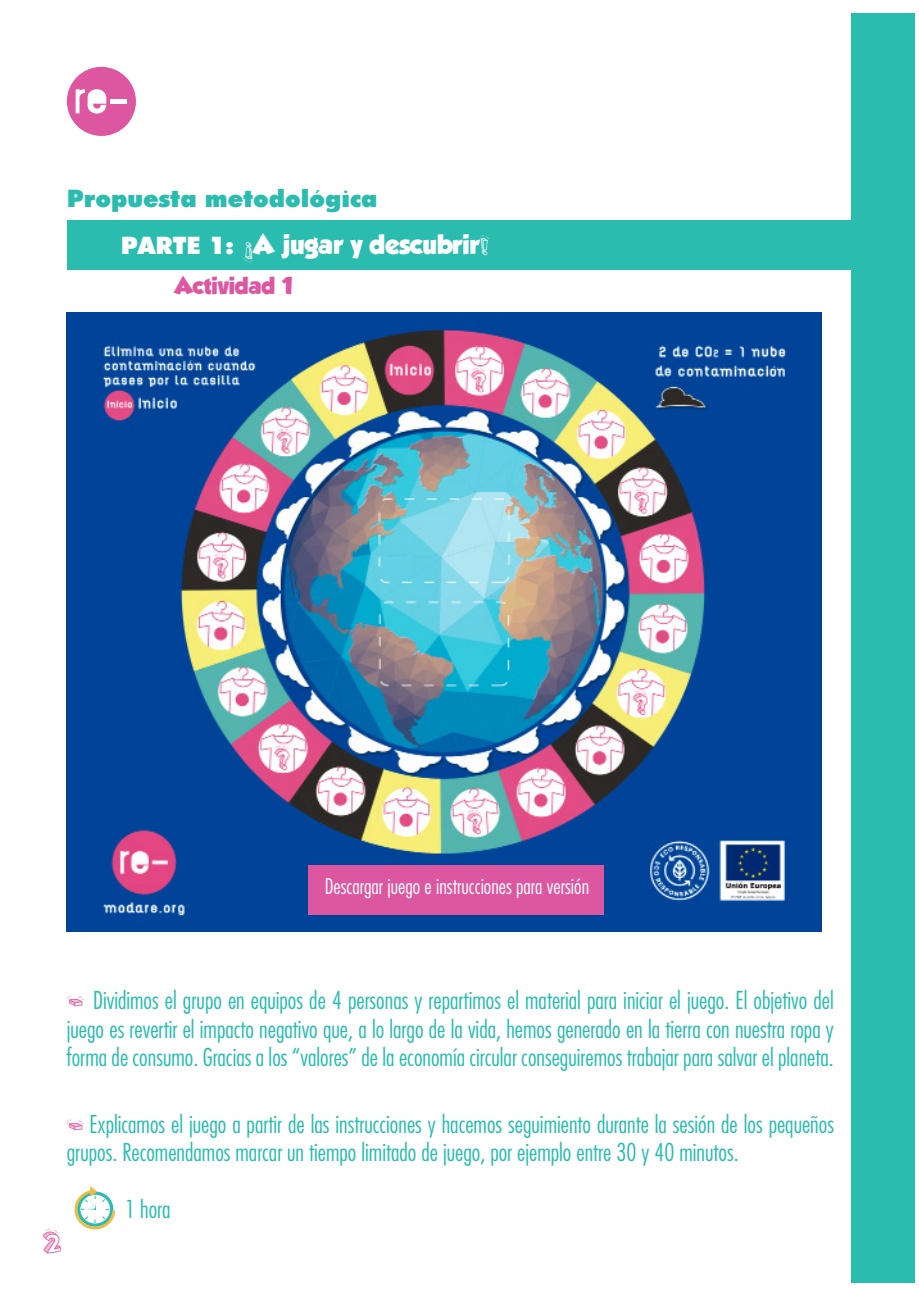
<style>
.page{position:relative;width:919px;height:1289px;background:#fff}
.page>*{position:absolute;margin:0;border:0;box-sizing:border-box;transform-origin:0 0}
.t1{font:31.5px "Sketch 3 D";color:#dc57a0}
.t2{font:300 condensed 24px/28.5px "Futura";color:#2abcaf;text-align:justify}
.t3{font:24px "GROBOLD";color:#fff}
.t4{font:900 24px "Futura";color:#2abcaf}
.t5{font:300 condensed 21px "Futura";color:#fff}
.t6{font:21px "GROBOLD";color:#dc57a0}
.s1{font-family:"Futura";font-weight:900}
.s2{font-family:"Sketch 3 D"}
.s3{font-family:"Sketch 3 D";font-weight:400;font-stretch:normal;font-size:31.5px;color:#dc57a0}
</style>
<div class="page">
<svg style="left:74px;top:1186px;width:41px;height:43px"></svg>
<div style="left:67px;top:67px;width:69px;height:69px;background:#dc57a0;border-radius:50%"></div>
<svg style="left:76px;top:89px;width:30px;height:25px"></svg>
<hr style="left:110px;top:99px;width:17px;height:4px;background:#fff">
<div style="left:851px;top:14px;width:63px;height:1268px;background:#2abcaf"></div>
<img style="left:67px;top:312px;width:754px;height:619px">
<div style="left:308px;top:865px;width:295px;height:49px;background:#dc57a0"></div>
<div style="left:67px;top:220px;width:790px;height:49px;background:#2abcaf"></div>
<p class="t4" style="left:67px;top:181px;width:312px">Propuesta metodológica</p>
<p class="t3" style="left:121px;top:230px;width:370px"><span class="s1">PARTE 1:</span> <span class="s2">¡</span>A jugar y descubrir<span class="s2">!</span></p>
<p class="t6" style="left:175px;top:273px;width:120px">Actividad 1</p>
<p class="t5" style="left:325px;top:873px;width:266px">Descargar juego e instrucciones para versión</p>
<p class="t2" style="left:67px;top:986px;width:768px"><span class="s3">-</span> Dividimos el grupo en equipos de 4 personas y repartimos el material para iniciar el juego. El objetivo del juego es revertir el impacto negativo que, a lo largo de la vida, hemos generado en la tierra con nuestra ropa y forma de consumo. Gracias a los “valores” de la economía circular conseguiremos trabajar para salvar el planeta.</p>
<p class="t2" style="left:67px;top:1109px;width:768px"><span class="s3">-</span> Explicamos el juego a partir de las instrucciones y hacemos seguimiento durante la sesión de los pequeños grupos. Recomendamos marcar un tiempo limitado de juego, por ejemplo entre 30 y 40 minutos.</p>
<p class="t2" style="left:125px;top:1194px;width:47px">1 hora</p>
<p class="t1" style="left:43px;top:1223px;width:22px">2</p>
</div>
